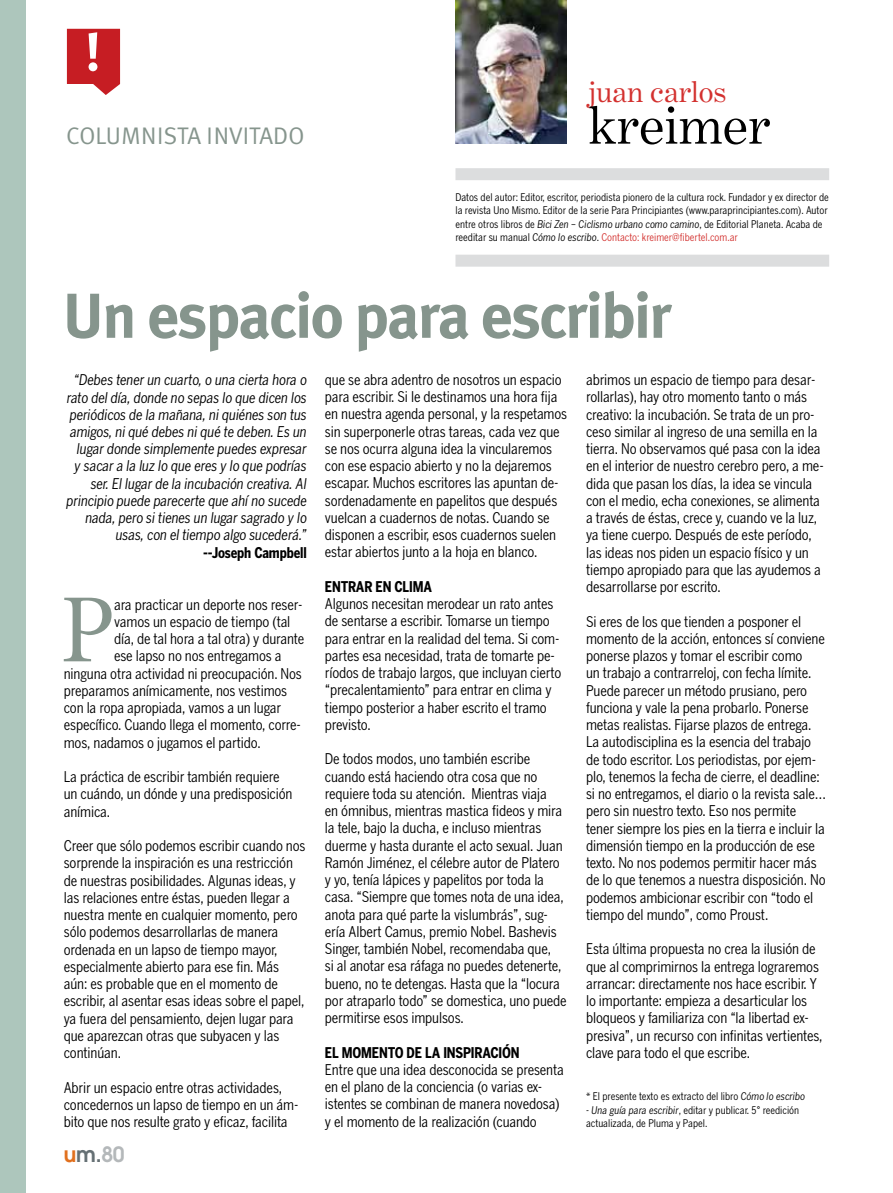
<style>
.page{position:relative;width:893px;height:1193px;background:#fff}
.page>*{position:absolute;margin:0;border:0;box-sizing:border-box;transform-origin:0 0}
.t1{font:97.95px "Minion";color:#86958d}
.t2{font:700 63.45px "Meta Plus";letter-spacing:-.03em;color:#86958d}
.t3{font:54px "Benton Modern One";color:#000}
.t4{font:700 54px "Meta Plus";color:#fff}
.t5{font:30px "Benton Modern One";color:#d3312f}
.t6{font:24px "Meta Plus Normal";color:#86958d}
.t7{font:600 21px "Avant Garde";color:#657074}
.t8{font:condensed 14.7px/17.2px "Benton Gothic";letter-spacing:-.01em;color:#000}
.t9{font:italic condensed 14.7px/17.2px "Benton Gothic";letter-spacing:-.01em;color:#000;text-align:right}
.t10{font:700 condensed 14.7px "Benton Gothic";letter-spacing:-.01em;color:#000}
.t11{font:condensed 10.5px/13.5px "Benton Gothic";color:#000}
.s1{font-style:italic}
.s2{color:#d3312f}
.s3{color:#e1701e}
.s4{color:#b4b8ba}
</style>
<div class="page">
<div style="left:0;top:0;width:26px;height:1193px;background:#adc6bc"></div>
<svg style="left:67px;top:29px;width:53px;height:66px;background:#cd393e"></svg>
<img style="left:455px;top:0;width:111px;height:144px">
<div style="left:455px;top:168px;width:374px;height:12px;background:#dcddde"></div>
<div style="left:455px;top:255px;width:374px;height:12px;background:#dcddde"></div>
<h3 class="t4" style="left:85px;top:21px;width:17px">!</h3>
<h3 class="t6" style="left:67px;top:122px;width:239px">COLUMNISTA I NVITADO</h3>
<h3 class="t5" style="left:588px;top:75px;width:139px">juan carlos</h3>
<h3 class="t3" style="left:588px;top:95px;width:184px">kreimer</h3>
<p class="t11" style="left:455px;top:190px;width:375px">Datos del autor: Editor, escritor, periodista pionero de la cultura rock. Fundador y ex director de la revista Uno Mismo. Editor de la serie Para Principiantes (www.paraprincipiantes.com). Autor entre otros libros de <span class="s1">Bici Zen – Ciclismo urbano como camino</span>, de Editorial Planeta. Acaba de reeditar su manual <span class="s1">Cómo lo escribo</span>. <span class="s2">Contacto: kreimer@fibertel.com.ar</span></p>
<h2 class="t2" style="left:62px;top:279px;width:611px">Un espacio para escribir</h2>
<p class="t9" style="left:67px;top:371px;width:242px">“Debes tener un cuarto, o una cierta hora o rato del día, donde no sepas lo que dicen los periódicos de la mañana, ni quiénes son tus amigos, ni qué debes ni qué te deben. Es un lugar donde simplemente puedes expresar<br>y sacar a la luz lo que eres y lo que podrías ser. El lugar de la incubación creativa. Al principio puede parecerte que ahí no sucede nada, pero si tienes un lugar sagrado y lo usas, con el tiempo algo sucederá.”</p>
<p class="t10" style="left:203px;top:543px;width:105px">--Joseph Campbell</p>
<h1 class="t1" style="left:60px;top:582px;width:56px">P</h1>
<p class="t8" style="left:114px;top:595px;width:190px">ara practicar un deporte nos reser-</p>
<p class="t8" style="left:325px;top:371px;width:244px">que se abra adentro de nosotros un espacio para escribir. Si le destinamos una hora fija en nuestra agenda personal, y la respetamos sin superponerle otras tareas, cada vez que se nos ocurra alguna idea la vincularemos con ese espacio abierto y no la dejaremos escapar. Muchos escritores las apuntan de&shy;sordenadamente en papelitos que después vuelcan a cuadernos de notas. Cuando se disponen a escribir, esos cuadernos suelen estar abiertos junto a la hoja en blanco.</p>
<p class="t10" style="left:325px;top:577px;width:109px">ENTRAR EN CLIMA</p>
<p class="t8" style="left:325px;top:595px;width:238px">Algunos necesitan merodear un rato antes de sentarse a escribir. Tomarse un tiempo para entrar en la realidad del tema. Si com&shy;partes esa necesidad, trata de tomarte pe&shy;ríodos de trabajo largos, que incluyan cierto “precalentamiento” para entrar en clima y tiempo posterior a haber escrito el tramo previsto.</p>
<p class="t8" style="left:325px;top:750px;width:243px">De todos modos, uno también escribe cuando está haciendo otra cosa que no requiere toda su atención. Mientras viaja<br>en ómnibus, mientras mastica fideos y mira la tele, bajo la ducha, e incluso mientras duerme y hasta durante el acto sexual. Juan Ramón Jiménez, el célebre autor de Platero y yo, tenía lápices y papelitos por toda la casa. “Siempre que tomes nota de una idea, anota para qué parte la vislumbrás”, sug&shy;ería Albert Camus, premio Nobel. Bashevis Singer, también Nobel, recomendaba que,<br>si al anotar esa ráfaga no puedes detenerte, bueno, no te detengas. Hasta que la “locura por atraparlo todo” se domestica, uno puede permitirse esos impulsos.</p>
<p class="t10" style="left:325px;top:1043px;width:196px">EL MOMENTO DE LA INSPIRACIÓN</p>
<p class="t8" style="left:325px;top:1060px;width:240px">Entre que una idea desconocida se presenta en el plano de la conciencia (o varias ex&shy;istentes se combinan de manera novedosa) y el momento de la realización (cuando</p>
<p class="t8" style="left:586px;top:371px;width:239px">abrimos un espacio de tiempo para desar&shy;rollarlas), hay otro momento tanto o más creativo: la incubación. Se trata de un pro&shy;ceso similar al ingreso de una semilla en la tierra. No observamos qué pasa con la idea en el interior de nuestro cerebro pero, a me&shy;dida que pasan los días, la idea se vincula con el medio, echa conexiones, se alimenta a través de éstas, crece y, cuando ve la luz, ya tiene cuerpo. Después de este período, las ideas nos piden un espacio físico y un tiempo apropiado para que las ayudemos a desarrollarse por escrito.</p>
<p class="t8" style="left:586px;top:612px;width:242px">Si eres de los que tienden a posponer el momento de la acción, entonces sí conviene ponerse plazos y tomar el escribir como<br>un trabajo a contrarreloj, con fecha límite.<br>Puede parecer un método prusiano, pero funciona y vale la pena probarlo. Ponerse metas realistas. Fijarse plazos de entrega.<br>La autodisciplina es la esencia del trabajo de todo escritor. Los periodistas, por ejem&shy;plo, tenemos la fecha de cierre, el deadline: si no entregamos, el diario o la revista sale… pero sin nuestro texto. Eso nos permite tener siempre los pies en la tierra e incluir la dimensión tiempo en la producción de ese texto. No nos podemos permitir hacer más de lo que tenemos a nuestra disposición. No podemos ambicionar escribir con “todo el tiempo del mundo”, como Proust.</p>
<p class="t8" style="left:586px;top:940px;width:238px">Esta última propuesta no crea la ilusión de que al comprimirnos la entrega lograremos arrancar: directamente nos hace escribir. Y lo importante: empieza a desarticular los bloqueos y familiariza con “la libertad ex&shy;presiva”, un recurso con infinitas vertientes, clave para todo el que escribe.</p>
<p class="t8" style="left:114px;top:613px;width:178px">vamos un espacio de tiempo (tal</p>
<p class="t8" style="left:114px;top:630px;width:192px">día, de tal hora a tal otra) y durante</p>
<p class="t8" style="left:114px;top:647px;width:169px">ese lapso no nos entregamos a</p>
<p class="t8" style="left:64px;top:664px;width:240px">ninguna otra actividad ni preocupación. Nos</p>
<p class="t8" style="left:64px;top:682px;width:225px">preparamos anímicamente, nos vestimos</p>
<p class="t8" style="left:64px;top:699px;width:219px">con la ropa apropiada, vamos a un lugar</p>
<p class="t8" style="left:64px;top:716px;width:239px">específico. Cuando llega el momento, corre-</p>
<p class="t8" style="left:64px;top:733px;width:199px">mos, nadamos o jugamos el partido.</p>
<p class="t8" style="left:64px;top:768px;width:230px">La práctica de escribir también requiere un cuándo, un dónde y una predisposición anímica.</p>
<p class="t8" style="left:64px;top:837px;width:243px">Creer que sólo podemos escribir cuando nos sorprende la inspiración es una restricción de nuestras posibilidades. Algunas ideas, y las relaciones entre éstas, pueden llegar a nuestra mente en cualquier momento, pero sólo podemos desarrollarlas de manera ordenada en un lapso de tiempo mayor, especialmente abierto para ese fin. Más aún: es probable que en el momento de escribir, al asentar esas ideas sobre el papel, ya fuera del pensamiento, dejen lugar para que aparezcan otras que subyacen y las continúan.</p>
<p class="t8" style="left:64px;top:1078px;width:236px">Abrir un espacio entre otras actividades, concedernos un lapso de tiempo en un ám&shy;bito que nos resulte grato y eficaz, facilita</p>
<p class="t11" style="left:586px;top:1089px;width:221px">* El presente texto es extracto del libro <span class="s1">Cómo lo escribo</span></p>
<p class="t11" style="left:586px;top:1103px;width:215px"><span class="s1">- Una guía para escribir</span>, editar y publicar. 5° reedición actualizada, de Pluma y Papel.</p>
<h3 class="t7" style="left:64px;top:1140px;width:62px"><span class="s3">u</span>m.<span class="s4">80</span></h3>
</div>
